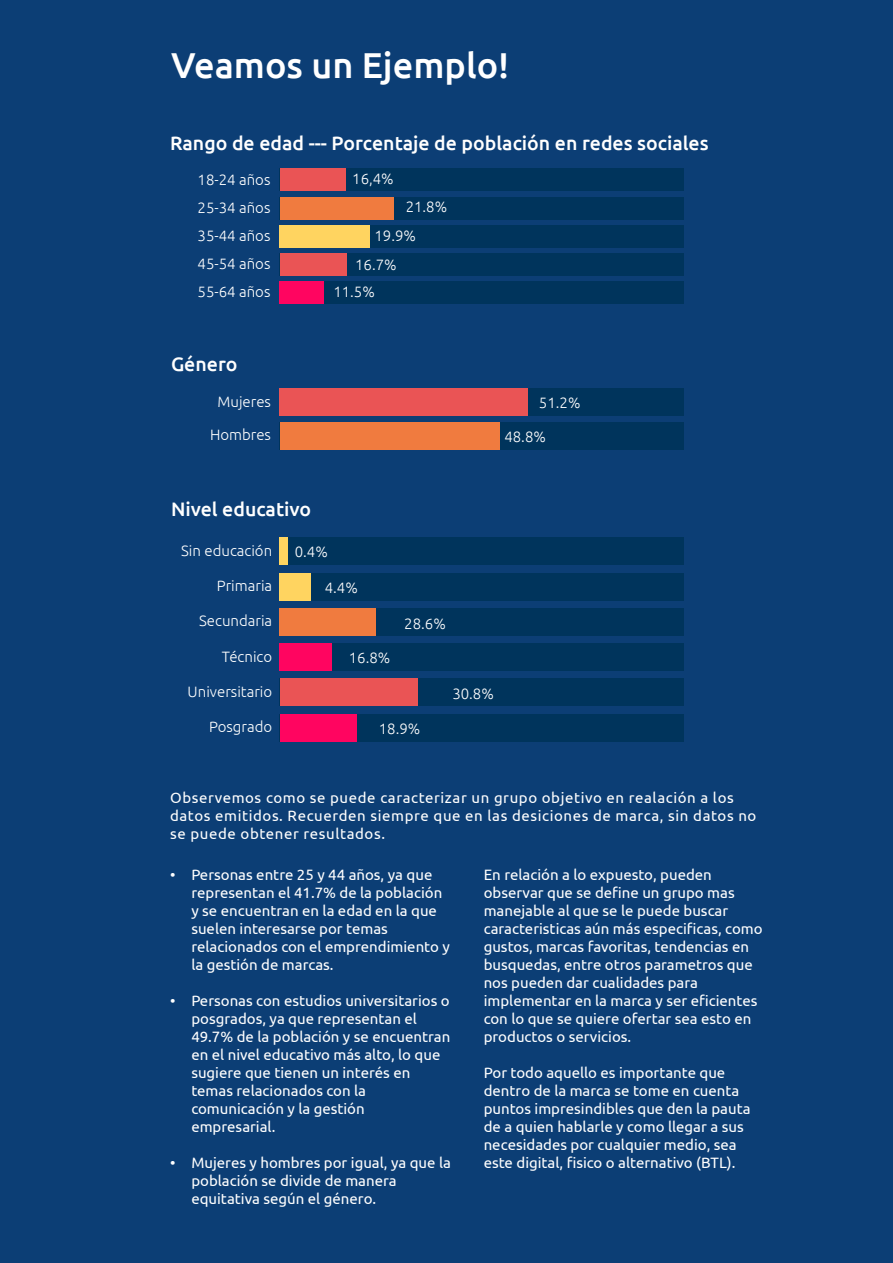
<style>
.page{position:relative;width:893px;height:1263px;background:#0c3e75}
.page>*{position:absolute;margin:0;border:0;box-sizing:border-box;transform-origin:0 0}
.t1{font:500 36px "Ubuntu";color:#fff}
.t2{font:500 19.5px "Ubuntu";color:#fff}
.t3{font:15px/18px "Ubuntu";color:#fff}
.t4{font:300 15px "Ubuntu";color:#fff}
.t5{font:15px/18px "Ubuntu";letter-spacing:.04em;color:#fff}
</style>
<div class="page">
<div style="left:280px;top:538px;width:404px;height:27px;background:#00345c"></div>
<div style="left:280px;top:538px;width:8px;height:27px;background:#ffd460"></div>
<div style="left:280px;top:573px;width:404px;height:27px;background:#00345c"></div>
<div style="left:280px;top:573px;width:31px;height:27px;background:#ffd460"></div>
<div style="left:280px;top:608px;width:404px;height:28px;background:#00345c"></div>
<div style="left:280px;top:608px;width:96px;height:28px;background:#f07b3f"></div>
<div style="left:280px;top:643px;width:404px;height:28px;background:#00345c"></div>
<div style="left:280px;top:643px;width:52px;height:28px;background:#ff0560"></div>
<div style="left:280px;top:679px;width:404px;height:27px;background:#00345c"></div>
<div style="left:280px;top:679px;width:137px;height:27px;background:#ea5455"></div>
<div style="left:280px;top:714px;width:404px;height:27px;background:#00345c"></div>
<div style="left:280px;top:714px;width:76px;height:27px;background:#ff0560"></div>
<div style="left:280px;top:388px;width:404px;height:28px;background:#00345c"></div>
<div style="left:280px;top:388px;width:248px;height:28px;background:#ea5455"></div>
<div style="left:280px;top:422px;width:404px;height:27px;background:#00345c"></div>
<div style="left:280px;top:422px;width:219px;height:27px;background:#f07b3f"></div>
<div style="left:280px;top:169px;width:404px;height:22px;background:#00345c"></div>
<div style="left:280px;top:169px;width:65px;height:22px;background:#ea5455"></div>
<div style="left:280px;top:197px;width:404px;height:22px;background:#00345c"></div>
<div style="left:280px;top:197px;width:113px;height:22px;background:#f07b3f"></div>
<div style="left:280px;top:225px;width:404px;height:23px;background:#00345c"></div>
<div style="left:280px;top:225px;width:90px;height:23px;background:#ffd460"></div>
<div style="left:280px;top:253px;width:404px;height:23px;background:#00345c"></div>
<div style="left:280px;top:253px;width:66px;height:23px;background:#ea5455"></div>
<div style="left:280px;top:281px;width:404px;height:23px;background:#00345c"></div>
<div style="left:280px;top:281px;width:44px;height:23px;background:#ff0560"></div>
<h1 class="t1" style="left:171px;top:43px;width:340px">Veamos un Ejemplo!</h1>
<h2 class="t2" style="left:170px;top:131px;width:540px">Rango de edad --- Porcentaje de población en redes sociales</h2>
<p class="t4" style="left:198px;top:170px;width:74px">18-24 años</p>
<p class="t4" style="left:352px;top:170px;width:43px">16,4%</p>
<p class="t4" style="left:198px;top:198px;width:74px">25-34 años</p>
<p class="t4" style="left:406px;top:198px;width:43px">21.8%</p>
<p class="t4" style="left:198px;top:226px;width:74px">35-44 años</p>
<p class="t4" style="left:374px;top:227px;width:43px">19.9%</p>
<p class="t4" style="left:198px;top:254px;width:74px">45-54 años</p>
<p class="t4" style="left:355px;top:256px;width:43px">16.7%</p>
<p class="t4" style="left:198px;top:282px;width:74px">55-64 años</p>
<p class="t4" style="left:333px;top:283px;width:43px">11.5%</p>
<h2 class="t2" style="left:171px;top:351px;width:68px">Género</h2>
<p class="t4" style="left:217px;top:392px;width:55px">Mujeres</p>
<p class="t4" style="left:539px;top:393px;width:43px">51.2%</p>
<p class="t4" style="left:210px;top:425px;width:63px">Hombres</p>
<p class="t4" style="left:504px;top:427px;width:43px">48.8%</p>
<h2 class="t2" style="left:171px;top:497px;width:142px">Nivel educativo</h2>
<p class="t4" style="left:181px;top:541px;width:93px">Sin educación</p>
<p class="t4" style="left:295px;top:542px;width:35px">0.4%</p>
<p class="t4" style="left:217px;top:577px;width:57px">Primaria</p>
<p class="t4" style="left:325px;top:579px;width:35px">4.4%</p>
<p class="t4" style="left:199px;top:612px;width:75px">Secundaria</p>
<p class="t4" style="left:404px;top:615px;width:43px">28.6%</p>
<p class="t4" style="left:222px;top:647px;width:52px">Técnico</p>
<p class="t4" style="left:349px;top:648px;width:43px">16.8%</p>
<p class="t4" style="left:188px;top:682px;width:86px">Universitario</p>
<p class="t4" style="left:452px;top:685px;width:43px">30.8%</p>
<p class="t4" style="left:209px;top:718px;width:65px">Posgrado</p>
<p class="t4" style="left:379px;top:719px;width:43px">18.9%</p>
<p class="t5" style="left:170px;top:788px;width:588px">Observemos como se puede caracterizar un grupo objetivo en realación a los datos emitidos. Recuerden siempre que en las desiciones de marca, sin datos no se puede obtener resultados.</p>
<p class="t3" style="left:191px;top:865px;width:260px;text-indent:-21px">• Personas entre 25 y 44 años, ya que representan el 41.7% de la población y se encuentran en la edad en la que suelen interesarse por temas relacionados con el emprendimiento y la gestión de marcas.</p>
<p class="t3" style="left:191px;top:991px;width:260px;text-indent:-21px">• Personas con estudios universitarios o posgrados, ya que representan el<br>49.7% de la población y se encuentran en el nivel educativo más alto, lo que sugiere que tienen un interés en temas relacionados con la comunicación y la gestión empresarial.</p>
<p class="t3" style="left:191px;top:1153px;width:261px;text-indent:-21px">• Mujeres y hombres por igual, ya que la población se divide de manera equitativa según el género.</p>
<p class="t3" style="left:484px;top:865px;width:280px">En relación a lo expuesto, pueden observar que se define un grupo mas manejable al que se le puede buscar caracteristicas aún más especificas, como gustos, marcas favoritas, tendencias en busquedas, entre otros parametros que nos pueden dar cualidades para implementar en la marca y ser eficientes con lo que se quiere ofertar sea esto en productos o servicios.</p>
<p class="t3" style="left:484px;top:1063px;width:268px">Por todo aquello es importante que dentro de la marca se tome en cuenta puntos impresindibles que den la pauta de a quien hablarle y como llegar a sus necesidades por cualquier medio, sea este digital, fisico o alternativo (BTL).</p>
</div>
